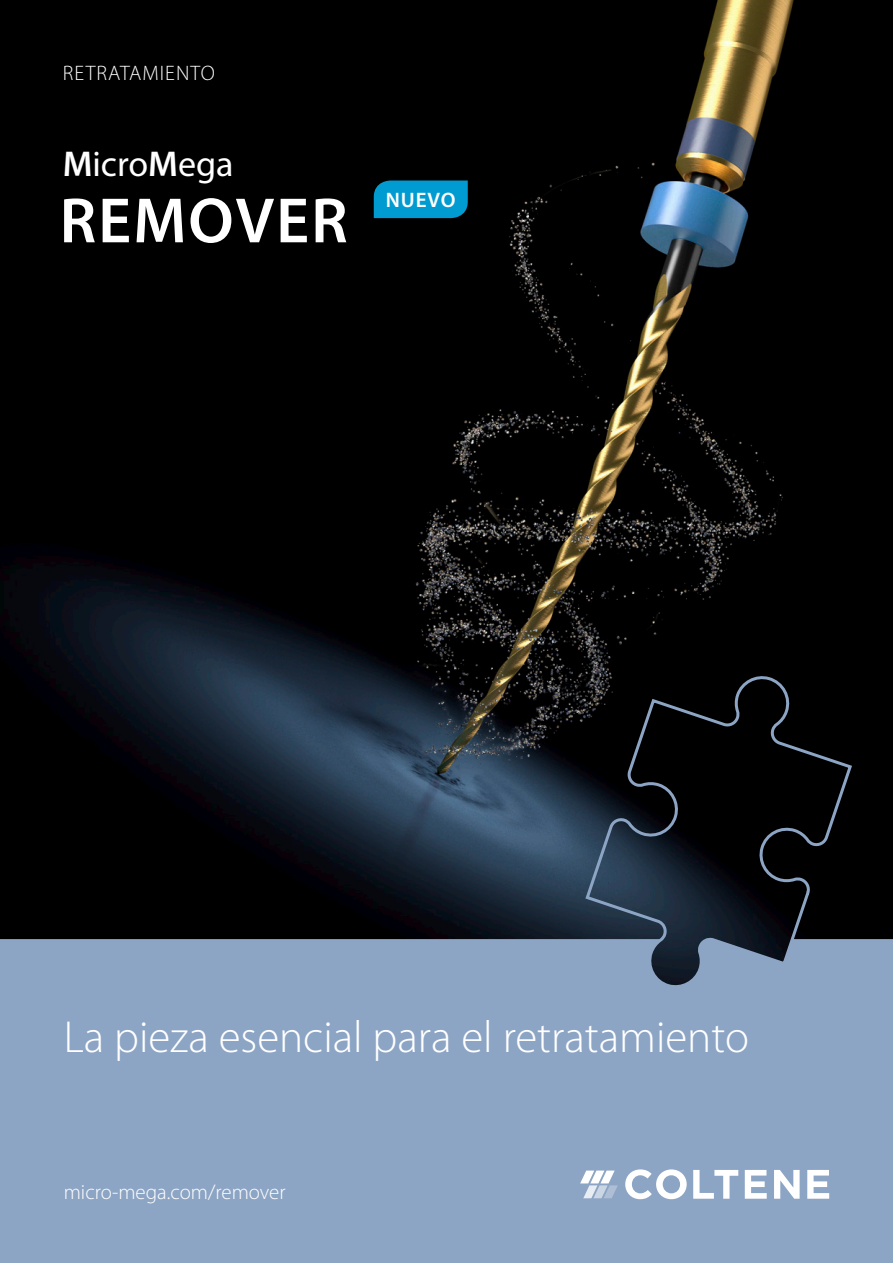
<style>
.page{position:relative;width:893px;height:1263px;background:#fff}
.page>*{position:absolute;margin:0;border:0;box-sizing:border-box;transform-origin:0 0}
.t1{font:600 64.5px "Myriad Pro";letter-spacing:.03em;color:#fff}
.t2{font:300 45px "Myriad Pro";color:#fff}
.t3{font:36px "Myriad Pro";color:#fff}
.t4{font:300 21px "Myriad Pro";color:#fff}
.t5{font:300 21px "Myriad Pro";letter-spacing:.05em;color:#fff}
.t6{font:600 21px "Myriad Pro";letter-spacing:.04em;color:#fff}
.s1{font-weight:600}
</style>
<div class="page">
<img style="left:0;top:0;width:893px;height:938px">
<div style="left:0;top:938px;width:893px;height:325px;background:#8da5c4"></div>
<svg style="left:585px;top:676px;width:267px;height:312px"></svg>
<svg style="left:625px;top:1169px;width:62px;height:30px"></svg>
<svg style="left:693px;top:1170px;width:45px;height:29px"></svg>
<svg style="left:745px;top:1170px;width:22px;height:29px"></svg>
<svg style="left:774px;top:1170px;width:26px;height:29px"></svg>
<svg style="left:807px;top:1170px;width:22px;height:29px"></svg>
<svg style="left:580px;top:1170px;width:38px;height:28px"></svg>
<div style="left:374px;top:180px;width:94px;height:38px;background:#009cd1"></div>
<p class="t5" style="left:63px;top:61px;width:153px">RETRATAMIENTO</p>
<p class="t3" style="left:63px;top:144px;width:172px"><span class="s1">M</span>icro<span class="s1">M</span>ega</p>
<h1 class="t1" style="left:60px;top:185px;width:290px">REMOVER</h1>
<p class="t6" style="left:386px;top:188px;width:71px">NUEVO</p>
<p class="t2" style="left:64px;top:1012px;width:687px">La pieza esencial para el retratamiento</p>
<p class="t4" style="left:64px;top:1181px;width:223px">micro-mega.com/remover</p>
</div>
